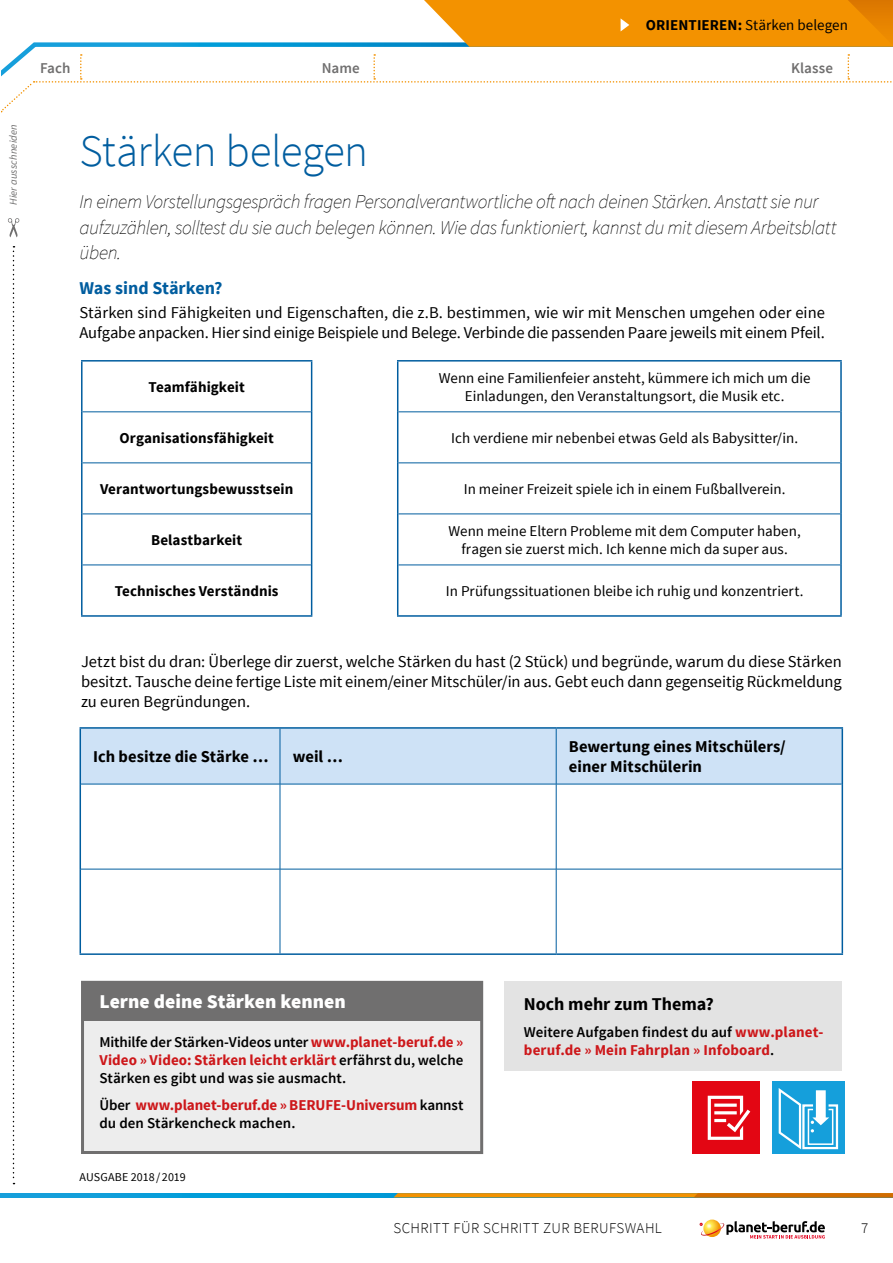
<style>
.page{position:relative;width:893px;height:1263px;background:#fff}
.page>*{position:absolute;margin:0;border:0;box-sizing:border-box;transform-origin:0 0}
.t1{font:300 45px "Source Sans Pro";letter-spacing:-.01em;color:#005d9f}
.t2{font:italic 200 19.5px/25.5px "Source Sans Pro";letter-spacing:-.02em;color:#000}
.t3{font:900 19.5px "Source Sans Pro";color:#fff}
.t4{font:700 18px "Source Sans Pro";color:#000}
.t5{font:700 18px "Source Sans Pro";color:#005d9f}
.t6{font:16.5px/19.8px "Source Sans Pro";color:#000}
.t7{font:700 16.5px/19.8px "Source Sans Pro";letter-spacing:.005em;color:#000}
.t8{font:15px/18px "Source Sans Pro";color:#000;text-align:center}
.t9{font:700 15px/18px "Source Sans Pro";color:#cd171a}
.t10{font:600 15px/18px "Source Sans Pro";color:#000;text-align:justify}
.t11{font:700 15px "Source Sans Pro";letter-spacing:.005em;color:#000}
.t12{font:300 15px "Source Sans Pro";letter-spacing:.02em;color:#000}
.t13{font:600 15px "Source Sans Pro";letter-spacing:.005em;color:#706f6f}
.t14{font:12px "Source Sans Pro";letter-spacing:.01em;color:#000}
.t15{font:italic 10.5px "Source Sans Pro";letter-spacing:.015em;color:#706f6f}
.s1{font-weight:700}
.s2{font-weight:700;color:#cd171a}
.s3{font-weight:600;color:#000}
</style>
<div class="page">
<svg style="left:0;top:1193px;width:394px;height:4px"></svg>
<svg style="left:394px;top:1193px;width:499px;height:4px"></svg>
<svg style="left:8px;top:218px;width:11px;height:19px"></svg>
<svg style="left:13px;top:246px;width:1px;height:938px"></svg>
<div style="left:81px;top:729px;width:761px;height:55px;background:#cee2f6"></div>
<hr style="left:280px;top:729px;width:1px;height:55px;background:#005d9f">
<hr style="left:556px;top:729px;width:1px;height:55px;background:#005d9f">
<hr style="left:81px;top:784px;width:199px;height:1px;background:#005d9f">
<hr style="left:280px;top:784px;width:276px;height:1px;background:#005d9f">
<hr style="left:280px;top:784px;width:1px;height:85px;background:#005d9f">
<hr style="left:556px;top:784px;width:286px;height:1px;background:#005d9f">
<hr style="left:556px;top:784px;width:1px;height:85px;background:#005d9f">
<hr style="left:81px;top:869px;width:199px;height:1px;background:#005d9f">
<hr style="left:280px;top:869px;width:276px;height:1px;background:#005d9f">
<hr style="left:280px;top:869px;width:1px;height:84px;background:#005d9f">
<hr style="left:556px;top:869px;width:286px;height:1px;background:#005d9f">
<hr style="left:556px;top:869px;width:1px;height:84px;background:#005d9f">
<hr style="left:80px;top:727px;width:200px;height:2px;background:#005d9f">
<hr style="left:80px;top:729px;width:1px;height:55px;background:#005d9f">
<hr style="left:280px;top:727px;width:276px;height:2px;background:#005d9f">
<hr style="left:556px;top:727px;width:287px;height:2px;background:#005d9f">
<hr style="left:842px;top:729px;width:1px;height:55px;background:#005d9f">
<hr style="left:80px;top:784px;width:1px;height:85px;background:#005d9f">
<hr style="left:842px;top:784px;width:1px;height:85px;background:#005d9f">
<hr style="left:80px;top:869px;width:1px;height:84px;background:#005d9f">
<hr style="left:842px;top:869px;width:1px;height:84px;background:#005d9f">
<hr style="left:80px;top:953px;width:200px;height:2px;background:#005d9f">
<hr style="left:280px;top:953px;width:276px;height:2px;background:#005d9f">
<hr style="left:556px;top:953px;width:287px;height:2px;background:#005d9f">
<div style="left:772px;top:1081px;width:73px;height:73px;background:#159fdb"></div>
<svg style="left:778px;top:1088px;width:61px;height:62px"></svg>
<div style="left:692px;top:1081px;width:68px;height:73px;background:#e30613"></div>
<svg style="left:708px;top:1096px;width:42px;height:44px"></svg>
<svg style="left:83px;top:361px;width:757px;height:255px"></svg>
<svg style="left:83px;top:412px;width:757px;height:153px"></svg>
<hr style="left:83px;top:412px;width:228px;height:1px;background:#005d9f">
<hr style="left:83px;top:463px;width:228px;height:1px;background:#005d9f">
<hr style="left:83px;top:514px;width:228px;height:1px;background:#005d9f">
<hr style="left:83px;top:565px;width:228px;height:1px;background:#005d9f">
<hr style="left:311px;top:362px;width:1px;height:50px;background:#005d9f">
<hr style="left:311px;top:412px;width:1px;height:51px;background:#005d9f">
<hr style="left:311px;top:463px;width:1px;height:51px;background:#005d9f">
<hr style="left:311px;top:514px;width:1px;height:51px;background:#005d9f">
<hr style="left:311px;top:565px;width:1px;height:50px;background:#005d9f">
<hr style="left:397px;top:362px;width:1px;height:50px;background:#005d9f">
<hr style="left:397px;top:412px;width:1px;height:51px;background:#005d9f">
<hr style="left:397px;top:463px;width:1px;height:51px;background:#005d9f">
<hr style="left:397px;top:514px;width:1px;height:51px;background:#005d9f">
<hr style="left:397px;top:565px;width:1px;height:50px;background:#005d9f">
<hr style="left:398px;top:412px;width:442px;height:1px;background:#005d9f">
<hr style="left:398px;top:463px;width:442px;height:1px;background:#005d9f">
<hr style="left:398px;top:514px;width:442px;height:1px;background:#005d9f">
<hr style="left:398px;top:565px;width:442px;height:1px;background:#005d9f">
<hr style="left:81px;top:360px;width:231px;height:2px;background:#005d9f">
<hr style="left:81px;top:362px;width:2px;height:50px;background:#005d9f">
<hr style="left:397px;top:360px;width:445px;height:2px;background:#005d9f">
<hr style="left:840px;top:362px;width:2px;height:50px;background:#005d9f">
<hr style="left:81px;top:412px;width:2px;height:51px;background:#005d9f">
<hr style="left:840px;top:412px;width:2px;height:51px;background:#005d9f">
<hr style="left:81px;top:463px;width:2px;height:51px;background:#005d9f">
<hr style="left:840px;top:463px;width:2px;height:51px;background:#005d9f">
<hr style="left:81px;top:514px;width:2px;height:51px;background:#005d9f">
<hr style="left:840px;top:514px;width:2px;height:51px;background:#005d9f">
<hr style="left:81px;top:565px;width:2px;height:50px;background:#005d9f">
<hr style="left:840px;top:565px;width:2px;height:50px;background:#005d9f">
<hr style="left:81px;top:615px;width:231px;height:2px;background:#005d9f">
<hr style="left:397px;top:615px;width:445px;height:2px;background:#005d9f">
<div style="left:83px;top:982px;width:399px;height:170px;background:#ededed"></div>
<div style="left:83px;top:982px;width:399px;height:39px;background:#706f6f"></div>
<div style="left:81px;top:981px;width:402px;height:173px;border:3px solid #706f6f"></div>
<div style="left:504px;top:981px;width:338px;height:89px;background:#e3e3e3"></div>
<svg style="left:703px;top:1219px;width:18px;height:18px"></svg>
<svg style="left:700px;top:1221px;width:125px;height:17px"></svg>
<svg style="left:1px;top:0;width:892px;height:112px"></svg>
<p class="t8" style="left:646px;top:16px;width:204px"><span class="s1">ORI ENTIEREN:</span> Stärken belegen</p>
<p class="t13" style="left:40px;top:58px;width:32px">Fach</p>
<p class="t13" style="left:322px;top:58px;width:40px">Name</p>
<p class="t13" style="left:791px;top:58px;width:43px">Klasse</p>
<p class="t15" style="left:7px;top:205px;width:82px;rotate:-90deg">Hier ausschneiden</p>
<h1 class="t1" style="left:80px;top:124px;width:290px">STÄRKEN BELEGEN</h1>
<p class="t2" style="left:80px;top:189px;width:758px">In einem Vorstellungsgespräch fragen Personalverantwortliche oft nach deinen Stärken. Anstatt sie nur aufzuzählen, solltest du sie auch belegen können. Wie das funktioniert, kannst du mit diesem Arbeitsblatt üben.</p>
<p class="t5" style="left:79px;top:276px;width:145px">Was sind Stärken?</p>
<p class="t6" style="left:79px;top:303px;width:747px">Stärken sind Fähigkeiten und Eigenschaften, die z.B. bestimmen, wie wir mit Menschen umgehen oder eine<br>Aufgabe anpacken. H ier sind einige Beispiele und Belege. Verbinde die passenden Paare jeweils mit einem Pfeil.</p>
<p class="t11" style="left:149px;top:377px;width:98px">Teamfähigkeit</p>
<p class="t8" style="left:439px;top:369px;width:373px">Wenn eine Familienfeier ansteht, kümmere ich mich um die<br>Einladungen, den Veranstaltungsort, die Musik etc.</p>
<p class="t11" style="left:119px;top:428px;width:156px">Organisationsfähigkeit</p>
<p class="t8" style="left:451px;top:429px;width:348px">Ich verdiene mir nebenbei etwas Geld als Babysitter/in.</p>
<p class="t11" style="left:100px;top:479px;width:195px">Verantwortungsbewusstsein</p>
<p class="t8" style="left:464px;top:480px;width:323px">In meiner Freizeit spiele ich in einem Fußballverein.</p>
<p class="t11" style="left:151px;top:530px;width:93px">Belastbarkeit</p>
<p class="t8" style="left:448px;top:522px;width:354px">Wenn meine Eltern Probleme mit dem Computer haben, fragen sie zuerst mich. Ich kenne mich da super aus.</p>
<p class="t11" style="left:115px;top:581px;width:165px">Technisches Verständnis</p>
<p class="t8" style="left:446px;top:582px;width:359px">In Prüfungssituationen bleibe ich ruhig und konzentriert.</p>
<p class="t6" style="left:81px;top:652px;width:762px;text-align:justify">Jetzt bist du dran: Ü berlege dir zuerst, welche Stärken du hast (2 Stück) und begründe, warum du diese Stärken besitzt. Tausche deine fertige Liste mit einem/einer Mitschüler/in aus. Gebt euch dann gegenseitig Rückmeldung zu euren Begründungen.</p>
<p class="t7" style="left:93px;top:747px;width:177px">Ich besitze die Stärke …</p>
<p class="t7" style="left:293px;top:747px;width:52px">weil …</p>
<p class="t7" style="left:569px;top:737px;width:218px">Bewertung eines Mitschülers/ einer Mitschülerin</p>
<p class="t3" style="left:99px;top:989px;width:248px">Lerne deine Stärken kennen</p>
<p class="t10" style="left:99px;top:1034px;width:365px">Mithilfe der Stärken-Videos unter <span class="s2">www.planet-beruf.de » Video » Video: Stärken leicht erklärt</span> erfährst du, welche Stärken es gibt und was sie ausmacht.</p>
<p class="t9" style="left:99px;top:1096px;width:365px"><span class="s3">Über</span> www.planet-beruf.de » BERUFE-Universum <span class="s3">kannst du den Stärkencheck machen.</span></p>
<p class="t14" style="left:80px;top:1170px;width:108px">AUSGABE 2018/2019</p>
<p class="t4" style="left:524px;top:993px;width:191px">Noch mehr zum Thema?</p>
<p class="t9" style="left:524px;top:1023px;width:301px"><span class="s3">Weitere Aufgaben findest du auf</span> www.planet&shy;beruf.de » Mein Fahrplan » Infoboard<span class="s3">.</span></p>
<p class="t12" style="left:394px;top:1219px;width:270px">SCHRITT FÜR SCHRITT ZUR BERUFSWAHL</p>
<p class="t12" style="left:861px;top:1219px;width:9px">7</p>
</div>
